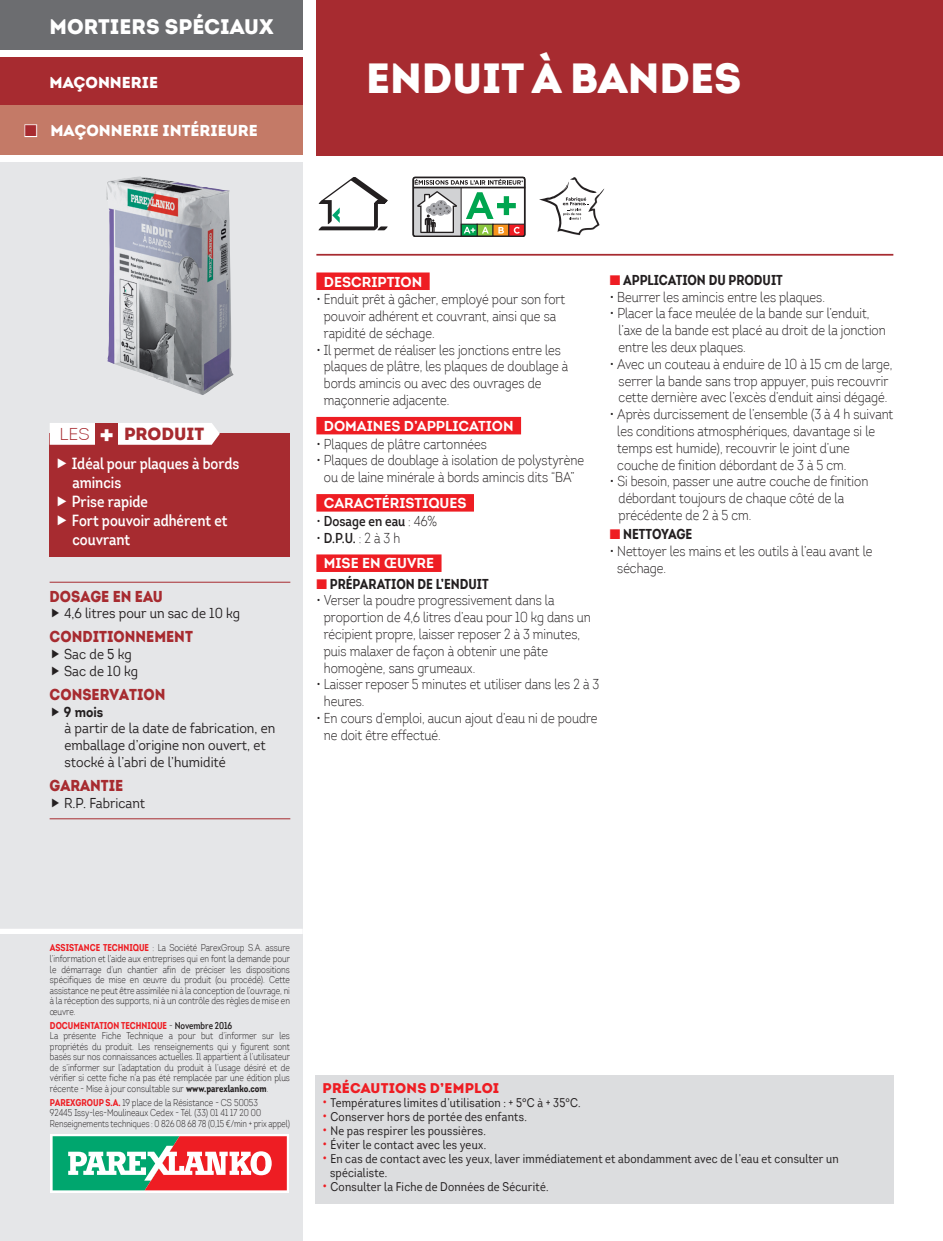
<style>
.page{position:relative;width:943px;height:1241px;background:#fff}
.page>*{position:absolute;margin:0;border:0;box-sizing:border-box;transform-origin:0 0}
.t1{font:900 42px "Intro";color:#fff}
.t2{font:900 21px "Intro";color:#fff}
.t3{font:900 17.5px "Intro";color:#a72b30}
.t4{font:600 15.75px/18.9px "Intro Cond";color:#fff}
.t5{font:900 15.75px "Intro";color:#a72b30;scale:.9 1}
.t6{font:900 15.75px "Intro";color:#fff}
.t7{font:300 14px/16.8px "Intro Cond";color:#231f20}
.t8{font:14px/16.8px "Intro";color:#231f20;scale:.9 1}
.t9{font:700 14px "Intro";color:#fff}
.t10{font:700 14px "Intro Cond";color:#231f20}
.t11{font:900 14px "Intro";letter-spacing:.015em;color:#ee1d23}
.t12{font:600 14px "Intro Cond";color:#231f20}
.t13{font:700 14px "Intro";color:#231f20;scale:.9 1}
.t14{font:12.25px/14px "Intro Cond";letter-spacing:.02em;color:#231f20}
.t15{font:300 9.62px/10.5px "Intro Cond";color:#231f20;scale:.96 1}
.s1{color:#a72b30}
.s2{font-weight:300}
.s3{font-weight:700;font-size:31.5px;color:#fff}
.s4{font-weight:600}
.s5{color:#ee1d23}
.s6{font-weight:700;color:#ee1d23}
.s7{font-weight:700}
.s8{font-size:14px;color:#ee1d23}
</style>
<div class="page">
<div style="left:0;top:163px;width:303px;height:1077px;background:#e5e6e8"></div>
<div style="left:0;top:0;width:303px;height:50px;background:#6c6d70"></div>
<div style="left:316px;top:0;width:627px;height:156px;background:#a72b30"></div>
<div style="left:0;top:57px;width:303px;height:50px;background:#a72b30"></div>
<div style="left:0;top:928px;width:303px;height:5px;background:#fff"></div>
<svg style="left:50px;top:1134px;width:239px;height:58px"></svg>
<svg style="left:53px;top:1135px;width:234px;height:55px;background:#a18877"></svg>
<hr style="left:316px;top:254px;width:577px;height:1px;background:#a72b30">
<img style="left:106px;top:176px;width:128px;height:219px">
<div style="left:315px;top:1075px;width:578px;height:128px;background:#dcdddf"></div>
<hr style="left:50px;top:581px;width:240px;height:1px;background:#a72b30">
<hr style="left:50px;top:818px;width:240px;height:1px;background:#a72b30">
<div style="left:50px;top:433px;width:240px;height:124px;background:#a72b30"></div>
<div style="left:50px;top:423px;width:170px;height:21px;background:#fff"></div>
<div style="left:100px;top:425px;width:19px;height:16px;background:#fff"></div>
<div style="left:95px;top:423px;width:23px;height:23px;background:#a72b30"></div>
<div style="left:0;top:105px;width:303px;height:50px;background:#c47a67"></div>
<div style="left:24px;top:124px;width:13px;height:13px;border:2px solid #fff"></div>
<div style="left:316px;top:272px;width:113px;height:18px;background:#ee1d23"></div>
<div style="left:316px;top:417px;width:205px;height:17px;background:#ee1d23"></div>
<div style="left:316px;top:494px;width:158px;height:17px;background:#ee1d23"></div>
<div style="left:316px;top:554px;width:125px;height:18px;background:#ee1d23"></div>
<svg style="left:539px;top:177px;width:65px;height:58px"></svg>
<svg style="left:318px;top:177px;width:70px;height:53px"></svg>
<svg style="left:412px;top:177px;width:113px;height:60px"></svg>
<h2 class="t2" style="left:50px;top:13px;width:225px">MORTIERS SPÉCIAUX</h2>
<p class="t6" style="left:50px;top:72px;width:110px">MAÇONNERIE</p>
<p class="t6" style="left:25px;top:120px;width:73px"><span class="s1">■</span>MAÇONNERIE</p>
<p class="t6" style="left:163px;top:120px;width:48px">INTÉRIEURE</p>
<h1 class="t1" style="left:366px;top:51px;width:27px">ENDUIT</h1>
<h1 class="t1" style="left:532px;top:51px;width:96px">À BANDES</h1>
<p class="t3" style="left:60px;top:422px;width:77px"><span class="s2">les</span> <span class="s3">+</span> PRODUIT</p>
<p class="t4" style="left:72px;top:454px;width:169px">Idéal pour plaques à bords amincis<br>Prise rapide<br>Fort pouvoir adhérent et couvrant</p>
<p class="t5" style="left:50px;top:585px;width:13px">DOSA</p>
<p class="t5" style="left:90px;top:585px;width:61px">GEEN EAU</p>
<p class="t8" style="left:64px;top:605px;width:197px">4,6 litres pour un sac de 10 kg</p>
<p class="t5" style="left:50px;top:626px;width:161px">CONDITIONNEMENT</p>
<p class="t8" style="left:64px;top:645px;width:84px">Sac de 5 kg<br>Sac de 10 kg</p>
<p class="t5" style="left:50px;top:683px;width:130px">CONSERVATION</p>
<p class="t13" style="left:64px;top:702px;width:45px">9 MOIS</p>
<p class="t8" style="left:64px;top:720px;width:235px">à partir de la date de fabrication, en emballage d’origine non ouvert, et stocké à l’abri de l’humidité</p>
<p class="t5" style="left:50px;top:774px;width:83px">GARANTIE</p>
<p class="t8" style="left:64px;top:794px;width:92px">R.P. Fabricant</p>
<p class="t9" style="left:324px;top:272px;width:100px">DESCRIPTION</p>
<p class="t7" style="left:324px;top:291px;width:243px;text-indent:-7px">• Enduit prêt à gâcher, employé pour son fort pouvoir adhérent et couvrant, ainsi que sa rapidité de séchage.</p>
<p class="t7" style="left:324px;top:341px;width:246px;text-indent:-7px">• Il permet de réaliser les jonctions entre les plaques de plâtre, les plaques de doublage à bords amincis ou avec des ouvrages de maçonnerie adjacente.</p>
<p class="t9" style="left:324px;top:417px;width:191px">DOMAINES D’APPLICATION</p>
<p class="t7" style="left:316px;top:435px;width:172px">• Plaques de plâtre cartonnées</p>
<p class="t7" style="left:316px;top:452px;width:269px;text-align:center">• Plaques de doublage à isolation de polystyrène ou de laine minérale à bords amincis dits “BA”</p>
<p class="t9" style="left:324px;top:494px;width:11px">CARACT</p>
<p class="t9" style="left:382px;top:494px;width:17px">ÉRISTI</p>
<p class="t9" style="left:428px;top:494px;width:30px">QUES</p>
<p class="t12" style="left:316px;top:512px;width:122px"><span class="s2">•</span> Dosage en eau <span class="s2">: 46%</span></p>
<p class="t7" style="left:316px;top:529px;width:85px">• <span class="s4">D.P.U.</span> : 2 à 3 h</p>
<p class="t9" style="left:324px;top:554px;width:20px">MISE</p>
<p class="t9" style="left:362px;top:554px;width:64px">EN ŒUVRE</p>
<p class="t10" style="left:316px;top:574px;width:174px"><span class="s5">■</span> PRÉPARATION DE L’ENDUIT</p>
<p class="t7" style="left:324px;top:592px;width:268px;text-indent:-7px">• Verser la poudre progressivement dans la proportion de 4,6 litres d’eau pour 10 kg dans un récipient propre, laisser reposer 2 à 3 minutes, puis malaxer de façon à obtenir une pâte homogène, sans grumeaux.</p>
<p class="t7" style="left:324px;top:676px;width:277px;text-indent:-7px">• Laisser reposer 5 minutes et utiliser dans les 2 à 3 heures.</p>
<p class="t7" style="left:324px;top:709px;width:275px;text-indent:-7px">• En cours d’emploi, aucun ajout d’eau ni de poudre ne doit être effectué.</p>
<p class="t10" style="left:610px;top:271px;width:174px"><span class="s5">■</span> APPLICATION DU PRODUIT</p>
<p class="t7" style="left:610px;top:288px;width:216px">• Beurrer les amincis entre les plaques.</p>
<p class="t7" style="left:618px;top:305px;width:269px;text-indent:-9px">• Placer la face meulée de la bande sur l’enduit, l’axe de la bande est placé au droit de la jonction entre les deux plaques.</p>
<p class="t7" style="left:610px;top:355px;width:284px;text-align:center">• Avec un couteau à enduire de 10 à 15 cm de large, serrer la bande sans trop appuyer, puis recouvrir cette dernière avec l’excès d’enduit ainsi dégagé.</p>
<p class="t7" style="left:617px;top:406px;width:277px;text-indent:-7px">• Après durcissement de l’ensemble (3 à 4 h suivant les conditions atmosphériques, davantage si le temps est humide), recouvrir le joint d’une couche de finition débordant de 3 à 5 cm.</p>
<p class="t7" style="left:618px;top:473px;width:251px;text-indent:-9px">• Si besoin, passer une autre couche de finition débordant toujours de chaque côté de la précédente de 2 à 5 cm.</p>
<p class="t10" style="left:610px;top:525px;width:84px"><span class="s5">■</span> NETTOYAGE</p>
<p class="t7" style="left:617px;top:542px;width:257px;text-indent:-7px">• Nettoyer les mains et les outils à l’eau avant le séchage.</p>
<p class="t15" style="left:50px;top:942px;width:252px;text-align:justify"><span class="s6">ASSISTANCE TECHNIQUE</span> : La Société ParexGroup S.A. assure l’information et l’aide aux entreprises qui en font la demande pour le démarrage d’un chantier afin de préciser les dispositions spécifiques de mise en œuvre du produit (ou procédé). Cette assistance ne peut être assimilée ni à la conception de l’ouvrage, ni à la réception des supports, ni à un contrôle des règles de mise en œuvre.</p>
<p class="t15" style="left:50px;top:1019px;width:252px"><span class="s6">DOCUMENTATION TECHNIQUE</span> - <span class="s4">Novembre 2016<br></span>La présente Fiche Technique a pour but d’informer sur les propriétés du produit. Les renseignements qui y figurent sont basés sur nos connaissances actuelles. Il appartient à l’utilisateur de s’informer sur l’adaptation du produit à l’usage désiré et de vérifier si cette fiche n’a pas été remplacée par une édition plus récente - Mise à jour consultable sur <span class="s7">WWW.PAREXLANKO.COM</span>.</p>
<p class="t15" style="left:50px;top:1096px;width:251px"><span class="s6">PAREXGROUP S.A.</span> 19 place de la Résistance - CS 50053<br>92445 Issy-les-Moulineaux Cedex - Tél. (33) 01 41 17 20 00<br>Renseignements techniques : 0 826 08 68 78 (0,15 €/min + prix appel)</p>
<p class="t11" style="left:322px;top:1078px;width:178px">PRÉCAUTIONS D’EMPLOI</p>
<p class="t14" style="left:322px;top:1095px;width:260px"><span class="s8">•</span> Températures limites d’utilisation : + 5°C à + 35°C.</p>
<p class="t14" style="left:322px;top:1109px;width:206px"><span class="s8">•</span> Conserver hors de portée des enfants.</p>
<p class="t14" style="left:322px;top:1123px;width:165px"><span class="s8">•</span> Ne pas respirer les poussières.</p>
<p class="t14" style="left:322px;top:1137px;width:165px"><span class="s8">•</span> Éviter le contact avec les yeux.</p>
<p class="t14" style="left:330px;top:1151px;width:510px;text-indent:-7px"><span class="s8">•</span> En cas de contact avec les yeux, laver immédiatement et abondamment avec de l’eau et consulter un spécialiste.</p>
<p class="t14" style="left:322px;top:1179px;width:227px"><span class="s8">•</span> Consulter la Fiche de Données de Sécurité.</p>
</div>
